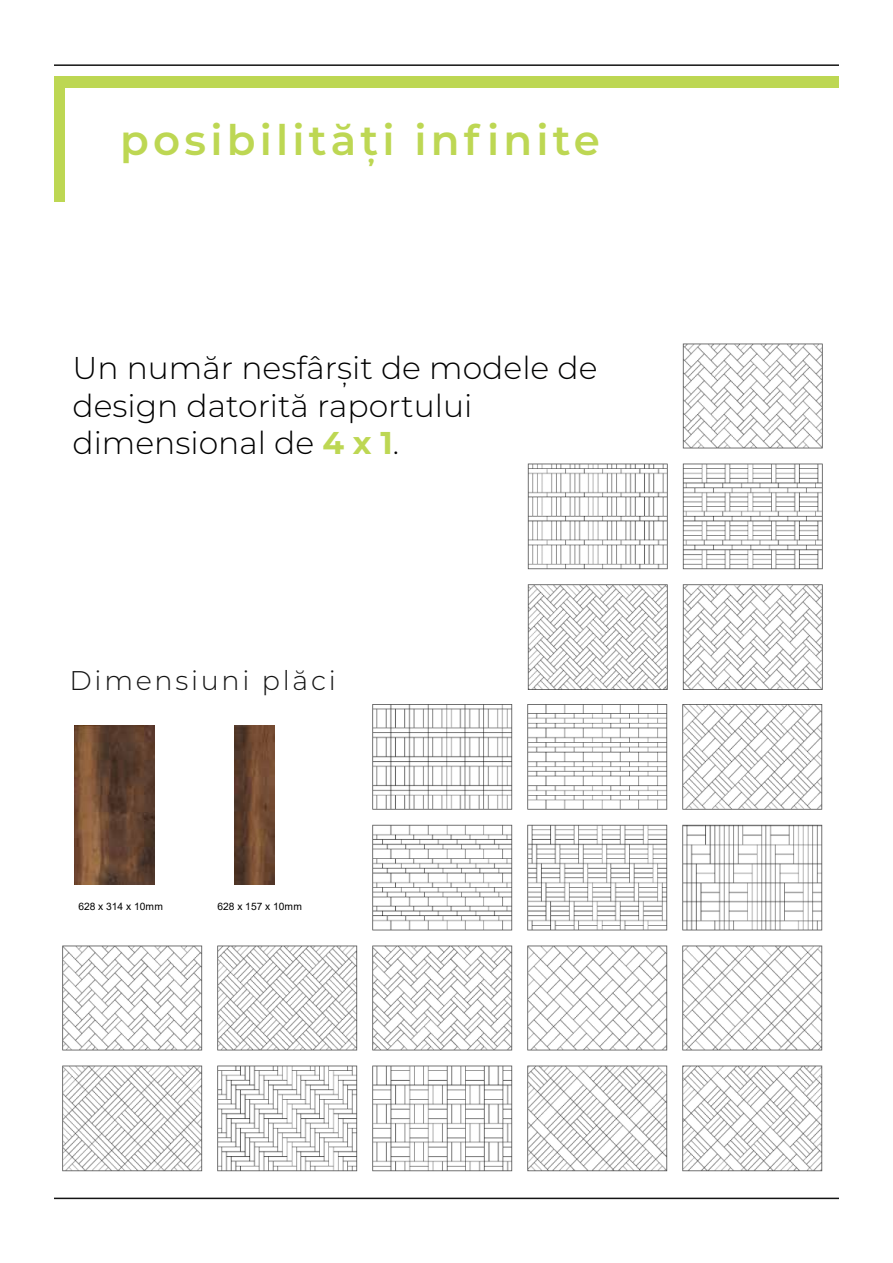
<style>
.page{position:relative;width:893px;height:1263px;background:#fff}
.page>*{position:absolute;margin:0;border:0;box-sizing:border-box;transform-origin:0 0}
.t1{font:600 42px "Montserrat";letter-spacing:.1em;color:#bdd753}
.t2{font:300 31.5px/37.5px "Montserrat";color:#000101}
.t3{font:300 27px "Montserrat";letter-spacing:.1em;color:#141414}
.t4{font:10.2px "Arial";color:#000}
.s1{font-weight:700;color:#bdd753}
</style>
<div class="page">
<hr style="left:54px;top:64px;width:785px;height:2px;background:#141414">
<hr style="left:54px;top:1197px;width:785px;height:2px;background:#141414">
<div style="left:54px;top:76px;width:785px;height:137px;background:#bdd753"></div>
<div style="left:65px;top:89px;width:774px;height:136px;background:#fff"></div>
<img style="left:62px;top:704px;width:761px;height:468px">
<img style="left:527px;top:343px;width:296px;height:347px">
<div style="left:54px;top:203px;width:312px;height:734px;background:#fff"></div>
<div style="left:510px;top:220px;width:163px;height:237px;background:#fff"></div>
<img style="left:74px;top:726px;width:80px;height:159px">
<img style="left:234px;top:726px;width:40px;height:159px">
<h1 class="t1" style="left:120px;top:110px;width:481px">posibilități infinite</h1>
<p class="t2" style="left:72px;top:348px;width:527px">Un număr nesfârșit de modele de design datorită raportului dimensional de <span class="s1">4 x 1</span>.</p>
<p class="t3" style="left:70px;top:662px;width:268px">Dimensiuni plăci</p>
<p class="t4" style="left:78px;top:899px;width:86px">628 x 314 x 10mm</p>
<p class="t4" style="left:217px;top:899px;width:86px">628 x 157 x 10mm</p>
</div>
